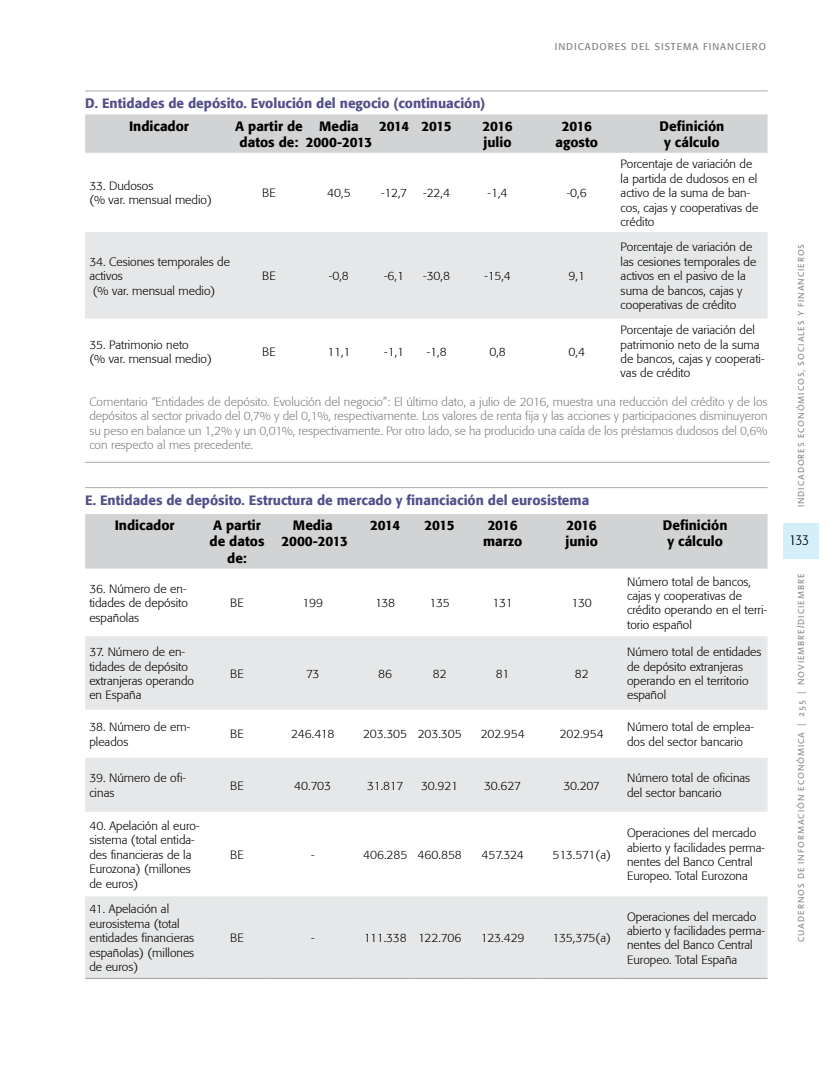
<style>
.page{position:relative;width:830px;height:1085px;background:#fff}
.page>*{position:absolute;margin:0;border:0;box-sizing:border-box;transform-origin:0 0}
.t1{font:300 condensed 15px "Formata";color:#000}
.t2{font:500 13.5px/16.2px "Formata";color:#000;text-align:center}
.t3{font:500 13.5px "Formata";color:#534f8a}
.t4{font:500 13.5px "Formata";letter-spacing:-.04em;color:#000}
.t5{font:300 12px/14.4px "Formata";color:#000}
.t6{font:300 12px/14.4px "Formata";color:#808080;text-align:justify}
.t7{font:300 12px "Formata";letter-spacing:-.03em;color:#000}
.t8{font:9.75px "Formata";letter-spacing:.1em;color:#808285}
.t9{font:9px "Linotype Aroma";letter-spacing:.1em;color:#808285}
</style>
<div class="page">
<div style="left:783px;top:523px;width:35px;height:35px;background:#d4eff9"></div>
<div style="left:85px;top:114px;width:682px;height:39px;background:#d1d3d4"></div>
<div style="left:85px;top:232px;width:682px;height:86px;background:#e6e7e8"></div>
<hr style="left:85px;top:90px;width:682px;height:1px;background:#b6b4b4">
<hr style="left:85px;top:461px;width:684px;height:2px;background:#b6b4b4">
<div style="left:85px;top:514px;width:682px;height:54px;background:#d1d3d4"></div>
<svg style="left:85px;top:636px;width:682px;height:341px;fill:#e6e7e8"></svg>
<hr style="left:85px;top:977px;width:119px;height:1px;background:#aaa8a8">
<hr style="left:204px;top:977px;width:65px;height:1px;background:#aaa8a8">
<hr style="left:269px;top:977px;width:86px;height:1px;background:#aaa8a8">
<hr style="left:355px;top:977px;width:59px;height:1px;background:#aaa8a8">
<hr style="left:414px;top:977px;width:50px;height:1px;background:#aaa8a8">
<hr style="left:464px;top:977px;width:76px;height:1px;background:#aaa8a8">
<hr style="left:540px;top:977px;width:82px;height:1px;background:#aaa8a8">
<hr style="left:622px;top:977px;width:145px;height:1px;background:#aaa8a8">
<hr style="left:85px;top:487px;width:682px;height:1px;background:#b6b4b4">
<p class="t8" style="left:554px;top:40px;width:213px">INDICADORES DEL SISTEMA FINANCIERO</p>
<p class="t3" style="left:85px;top:95px;width:401px">D. Entidades de depósito. Evolución del negocio (continuación)</p>
<p class="t2" style="left:129px;top:118px;width:61px">Indicador</p>
<p class="t2" style="left:235px;top:118px;width:69px">A partir de datos de:</p>
<p class="t2" style="left:305px;top:118px;width:68px">Media<br>2000-2013</p>
<p class="t4" style="left:379px;top:117px;width:74px">2014 2015</p>
<p class="t2" style="left:482px;top:118px;width:32px;text-align:left">2016 julio</p>
<p class="t2" style="left:555px;top:118px;width:44px">2016 agosto</p>
<p class="t2" style="left:659px;top:118px;width:66px">Definición y cálculo</p>
<p class="t5" style="left:89px;top:179px;width:124px">33. Dudosos<br>(% var. mensual medio)</p>
<p class="t5" style="left:262px;top:186px;width:15px">BE</p>
<p class="t5" style="left:327px;top:186px;width:25px">40,5</p>
<p class="t5" style="left:381px;top:186px;width:28px">-12,7</p>
<p class="t5" style="left:423px;top:186px;width:28px">-22,4</p>
<p class="t5" style="left:487px;top:186px;width:21px">-1,4</p>
<p class="t5" style="left:566px;top:186px;width:21px">-0,6</p>
<p class="t5" style="left:620px;top:157px;width:139px">Porcentaje de variación de la partida de dudosos en el activo de la suma de ban&shy;cos, cajas y cooperativas de crédito</p>
<p class="t5" style="left:89px;top:254px;width:142px">34. Cesiones temporales de activos<br>(% var. mensual medio)</p>
<p class="t5" style="left:262px;top:269px;width:15px">BE</p>
<p class="t5" style="left:329px;top:269px;width:21px">-0,8</p>
<p class="t5" style="left:384px;top:269px;width:21px">-6,1</p>
<p class="t5" style="left:423px;top:269px;width:28px">-30,8</p>
<p class="t5" style="left:484px;top:269px;width:28px">-15,4</p>
<p class="t5" style="left:568px;top:269px;width:18px">9,1</p>
<p class="t5" style="left:620px;top:240px;width:137px">Porcentaje de variación de las cesiones temporales de activos en el pasivo de la suma de bancos, cajas y cooperativas de crédito</p>
<p class="t5" style="left:620px;top:323px;width:145px">Porcentaje de variación del patrimonio neto de la suma de bancos, cajas y cooperati&shy;vas de crédito</p>
<p class="t6" style="left:89px;top:394px;width:679px">Comentario “Entidades de depósito. Evolución del negocio”: El último dato, a julio de 2016, muestra una reducción del crédito y de los depósitos al sector privado del 0,7% y del 0,1%, respectivamente. Los valores de renta fija y las acciones y participaciones disminuyeron su peso en balance un 1,2% y un 0,01%, respectivamente. Por otro lado, se ha producido una caída de los préstamos dudosos del 0,6% con respecto al mes precedente.</p>
<p class="t5" style="left:89px;top:337px;width:124px">35. Patrimonio neto<br>(% var. mensual medio)</p>
<p class="t5" style="left:262px;top:344px;width:15px">BE</p>
<p class="t5" style="left:327px;top:344px;width:24px">11,1</p>
<p class="t5" style="left:384px;top:344px;width:21px">-1,1</p>
<p class="t5" style="left:426px;top:344px;width:21px">-1,8</p>
<p class="t5" style="left:489px;top:344px;width:18px">0,8</p>
<p class="t5" style="left:568px;top:344px;width:18px">0,4</p>
<p class="t3" style="left:85px;top:492px;width:505px">E. Entidades de depósito. Estructura de mercado y financiación del eurosistema</p>
<p class="t2" style="left:115px;top:517px;width:61px">Indicador</p>
<p class="t2" style="left:209px;top:517px;width:56px">A partir de datos de:</p>
<p class="t2" style="left:281px;top:517px;width:68px">Media<br>2000-2013</p>
<p class="t2" style="left:370px;top:517px;width:32px">2014</p>
<p class="t2" style="left:424px;top:517px;width:32px">2015</p>
<p class="t2" style="left:483px;top:517px;width:41px">2016 marzo</p>
<p class="t2" style="left:565px;top:517px;width:34px;text-align:left">2016 junio</p>
<p class="t2" style="left:662px;top:517px;width:66px">Definición y cálculo</p>
<p class="t5" style="left:89px;top:581px;width:100px">36. Número de en&shy;tidades de depósito españolas</p>
<p class="t5" style="left:626px;top:574px;width:141px">Número total de bancos, cajas y cooperativas de crédito operando en el terri&shy;torio español</p>
<p class="t5" style="left:230px;top:596px;width:15px">BE</p>
<p class="t5" style="left:302px;top:596px;width:22px">199</p>
<p class="t5" style="left:375px;top:596px;width:22px">138</p>
<p class="t5" style="left:429px;top:596px;width:22px">135</p>
<p class="t5" style="left:492px;top:596px;width:22px">131</p>
<p class="t5" style="left:571px;top:596px;width:22px">130</p>
<p class="t5" style="left:89px;top:644px;width:106px">37. Número de en&shy;tidades de depósito extranjeras operando en España</p>
<p class="t5" style="left:230px;top:666px;width:15px">BE</p>
<p class="t5" style="left:306px;top:666px;width:15px">73</p>
<p class="t5" style="left:378px;top:666px;width:15px">86</p>
<p class="t5" style="left:432px;top:666px;width:15px">82</p>
<p class="t5" style="left:495px;top:666px;width:15px">81</p>
<p class="t5" style="left:574px;top:666px;width:15px">82</p>
<p class="t5" style="left:626px;top:644px;width:136px">Número total de entidades de depósito extranjeras operando en el territorio español</p>
<p class="t5" style="left:89px;top:719px;width:102px">38. Número de em&shy;pleados</p>
<p class="t5" style="left:230px;top:727px;width:15px">BE</p>
<p class="t5" style="left:291px;top:727px;width:45px">246.418</p>
<p class="t5" style="left:363px;top:727px;width:100px">203.305 203.305</p>
<p class="t5" style="left:480px;top:727px;width:45px">202.954</p>
<p class="t5" style="left:559px;top:727px;width:45px">202.954</p>
<p class="t5" style="left:626px;top:719px;width:128px">Número total de emplea&shy;dos del sector bancario</p>
<p class="t5" style="left:89px;top:770px;width:98px">39. Número de ofi&shy;cinas</p>
<p class="t5" style="left:230px;top:778px;width:15px">BE</p>
<p class="t5" style="left:294px;top:778px;width:38px">40.703</p>
<p class="t5" style="left:367px;top:778px;width:38px">31.817</p>
<p class="t5" style="left:421px;top:778px;width:38px">30.921</p>
<p class="t5" style="left:484px;top:778px;width:38px">30.627</p>
<p class="t5" style="left:563px;top:778px;width:38px">30.207</p>
<p class="t5" style="left:626px;top:770px;width:125px">Número total de oficinas del sector bancario</p>
<p class="t5" style="left:89px;top:818px;width:112px">40. Apelación al euro&shy;sistema (total entida&shy;des financieras de la<br>Eurozona) (millones de euros)</p>
<p class="t5" style="left:626px;top:825px;width:139px">Operaciones del mercado abierto y facilidades perma&shy;nentes del Banco Central<br>Europeo. Total Eurozona</p>
<p class="t5" style="left:230px;top:847px;width:15px">BE</p>
<p class="t5" style="left:311px;top:847px;width:5px">-</p>
<p class="t5" style="left:363px;top:847px;width:100px">406.285 460.858</p>
<p class="t5" style="left:481px;top:847px;width:44px">457.324</p>
<p class="t5" style="left:552px;top:847px;width:60px">513.571(a)</p>
<p class="t5" style="left:89px;top:901px;width:106px">41. Apelación al eurosistema (total entidades financieras españolas) (millones de euros)</p>
<p class="t5" style="left:230px;top:930px;width:15px">BE</p>
<p class="t5" style="left:311px;top:930px;width:5px">-</p>
<p class="t7" style="left:363px;top:930px;width:99px">111.338 122.706</p>
<p class="t5" style="left:480px;top:930px;width:45px">123.429</p>
<p class="t5" style="left:552px;top:930px;width:60px">135,375(a)</p>
<p class="t5" style="left:626px;top:909px;width:139px">Operaciones del mercado abierto y facilidades perma&shy;nentes del Banco Central<br>Europeo. Total España</p>
<p class="t9" style="left:794px;top:507px;width:265px;rotate:-90deg">INDICADORES ECONÓMICOS, SOCIALES Y FINANCIEROS</p>
<p class="t1" style="left:789px;top:531px;width:21px">133</p>
<p class="t9" style="left:794px;top:941px;width:370px;rotate:-90deg">CUADERNOS DE INFORMACIÓN ECONÓMICA | 255 | NOVIEMBRE/DICIEMBRE</p>
</div>
